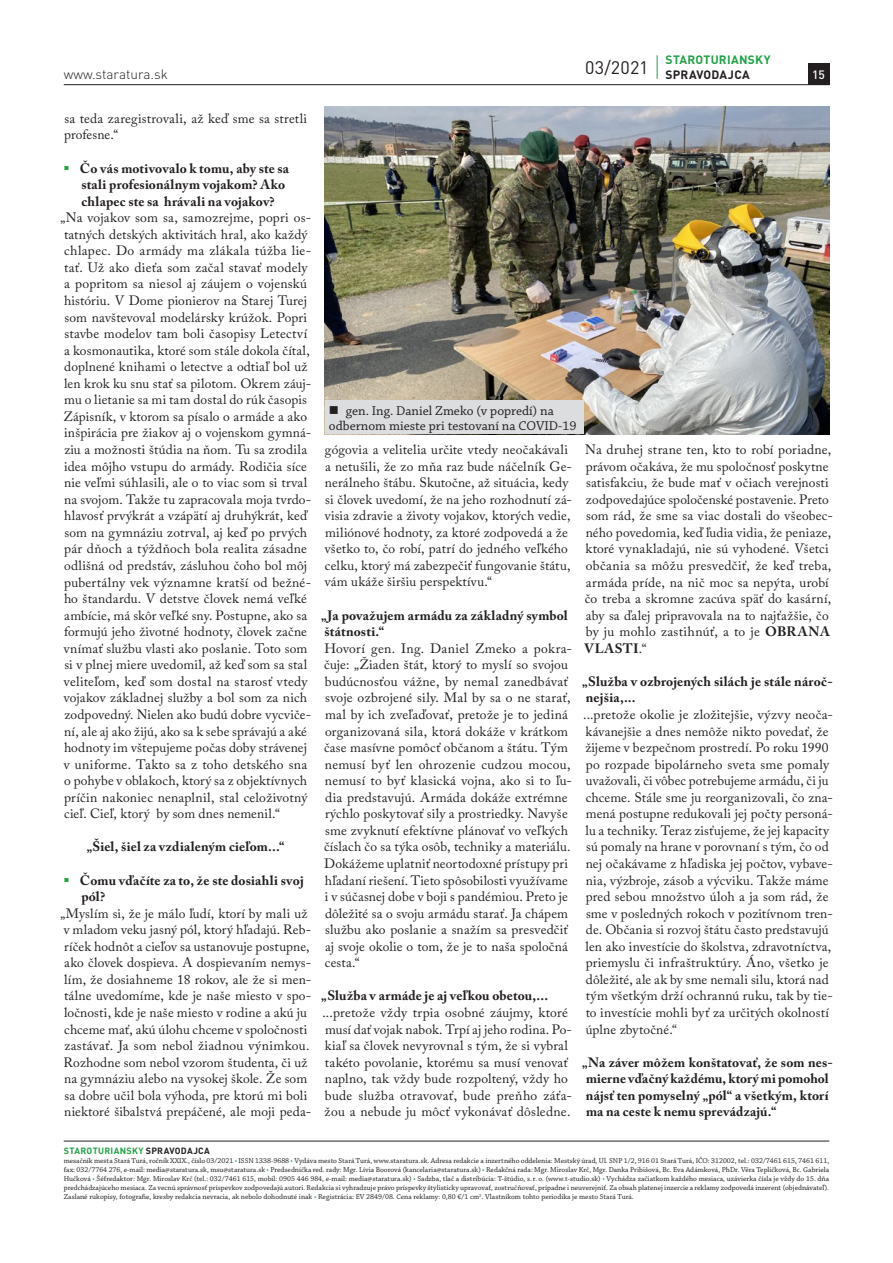
<style>
.page{position:relative;width:893px;height:1263px;background:#fff}
.page>*{position:absolute;margin:0;border:0;box-sizing:border-box;transform-origin:0 0}
.t1{font:18px "DIN Pro";letter-spacing:.01em;color:#231f20}
.t2{font:13.5px/16.5px "Adobe Caslon Pro";letter-spacing:.015em;color:#231f20}
.t3{font:700 13.5px/16.5px "Adobe Caslon Pro";letter-spacing:.01em;color:#231f20}
.t4{font:13.5px/15px "Chaparral Pro";color:#231f20}
.t5{font:300 13.5px "DIN Pro";color:#231f20}
.t6{font:700 12px "DIN Pro";letter-spacing:.025em;color:#1fa245}
.t7{font:700 12px "DIN Pro";letter-spacing:.015em;color:#231f20}
.t8{font:500 12px "DIN Pro";color:#fff}
.t9{font:700 9px "DIN Pro";letter-spacing:.03em;color:#1fa245}
.t10{font:7.5px/9px "Chaparral Pro";color:#231f20;text-align:justify}
.s1{color:#1fa245}
.s2{font-weight:700}
.s3{color:#231f20}
</style>
<div class="page">
<div style="left:808px;top:64px;width:21px;height:21px;background:#231f20"></div>
<hr style="left:64px;top:84px;width:765px;height:1px;background:#231f20">
<svg style="left:657px;top:55px;width:1px;height:24px"></svg>
<hr style="left:64px;top:1141px;width:765px;height:1px;background:#231f20">
<img style="left:325px;top:106px;width:504px;height:328px">
<div style="left:325px;top:401px;width:258px;height:33px;background:#dcdddf"></div>
<h1 class="t1" style="left:585px;top:55px;width:65px">03/2021</h1>
<p class="t6" style="left:666px;top:52px;width:107px">STAROTURIANSKY</p>
<p class="t5" style="left:64px;top:65px;width:106px">www.staratura.sk</p>
<p class="t8" style="left:812px;top:67px;width:14px">15</p>
<p class="t7" style="left:666px;top:66px;width:86px">SPRAVODAJCA</p>
<p class="t2" style="left:64px;top:110px;width:245px">sa teda zaregistrovali, až keď sme sa stretli profesne.“</p>
<p class="t3" style="left:81px;top:160px;width:209px;text-indent:-18px"><span class="s1">▪</span> Čo vás motivovalo k tomu, aby ste sa stali profesionálnym vojakom? Ako chlapec ste sa hrávali na vojakov?</p>
<p class="t2" style="left:60px;top:209px;width:252px">„Na vojakov som sa, samozrejme, popri os&shy;tatných detských aktivitách hral, ako každý chlapec. Do armády ma zlákala túžba lie&shy;tať. Už ako dieťa som začal stavať modely a popritom sa niesol aj záujem o vojenskú históriu. V Dome pionierov na Starej Turej som navštevoval modelársky krúžok. Popri stavbe modelov tam boli časopisy Letectví a kosmonautika, ktoré som stále dokola čítal, doplnené knihami o letectve a odtiaľ bol už len krok ku snu stať sa pilotom. Okrem záuj&shy;mu o lietanie sa mi tam dostal do rúk časopis Zápisník, v ktorom sa písalo o armáde a ako inšpirácia pre žiakov aj o vojenskom gymná&shy;ziu a možnosti štúdia na ňom. Tu sa zrodila idea môjho vstupu do armády. Rodičia síce nie veľmi súhlasili, ale o to viac som si trval na svojom. Takže tu zapracovala moja tvrdo&shy;hlavosť prvýkrát a vzápätí aj druhýkrát, keď som na gymnáziu zotrval, aj keď po prvých pár dňoch a týždňoch bola realita zásadne odlišná od predstáv, zásluhou čoho bol môj pubertálny vek významne kratší od bežné&shy;ho štandardu. V detstve človek nemá veľké ambície, má skôr veľké sny. Postupne, ako sa formujú jeho životné hodnoty, človek začne vnímať službu vlasti ako poslanie. Toto som si v plnej miere uvedomil, až keď som sa stal veliteľom, keď som dostal na starosť vtedy vojakov základnej služby a bol som za nich zodpovedný. Nielen ako budú dobre vycviče&shy;ní, ale aj ako žijú, ako sa k sebe správajú a aké hodnoty im vštepujeme počas doby strávenej v uniforme. Takto sa z toho detského sna o pohybe v oblakoch, ktorý sa z objektívnych príčin nakoniec nenaplnil, stal celoživotný cieľ. Cieľ, ktorý by som dnes nemenil.“</p>
<p class="t3" style="left:87px;top:838px;width:199px">„Šiel, šiel za vzdialeným cieľom...“</p>
<p class="t3" style="left:81px;top:872px;width:224px;text-indent:-18px"><span class="s1">▪</span> Čomu vďačíte za to, že ste dosiahli svoj pól?</p>
<p class="t2" style="left:60px;top:905px;width:252px">„Myslím si, že je málo ľudí, ktorí by mali už v mladom veku jasný pól, ktorý hľadajú. Reb&shy;ríček hodnôt a cieľov sa ustanovuje postupne, ako človek dospieva. A dospievaním nemys&shy;lím, že dosiahneme 18 rokov, ale že si men&shy;tálne uvedomíme, kde je naše miesto v spo&shy;ločnosti, kde je naše miesto v rodine a akú ju chceme mať, akú úlohu chceme v spoločnosti zastávať. Ja som nebol žiadnou výnimkou.<br>Rozhodne som nebol vzorom študenta, či už na gymnáziu alebo na vysokej škole. Že som sa dobre učil bola výhoda, pre ktorú mi boli niektoré šibalstvá prepáčené, ale moji peda-</p>
<p class="t4" style="left:329px;top:404px;width:249px">■ gen. Ing. Daniel Zmeko (v popredí) na odbernom mieste pri testovaní na COVID-19</p>
<p class="t2" style="left:325px;top:441px;width:249px">gógovia a velitelia určite vtedy neočakávali a netušili, že zo mňa raz bude náčelník Ge&shy;nerálneho štábu. Skutočne, až situácia, kedy si človek uvedomí, že na jeho rozhodnutí zá&shy;visia zdravie a životy vojakov, ktorých vedie, miliónové hodnoty, za ktoré zodpovedá a že všetko to, čo robí, patrí do jedného veľkého celku, ktorý má zabezpečiť fungovanie štátu, vám ukáže širšiu perspektívu.“</p>
<p class="t3" style="left:321px;top:607px;width:248px">„Ja považujem armádu za základný symbol štátnosti.“</p>
<p class="t2" style="left:324px;top:640px;width:250px">Hovorí gen. Ing. Daniel Zmeko a pokra&shy;čuje: „Žiaden štát, ktorý to myslí so svojou budúcnosťou vážne, by nemal zanedbávať svoje ozbrojené sily. Mal by sa o ne starať, mal by ich zveľaďovať, pretože je to jediná organizovaná sila, ktorá dokáže v krátkom čase masívne pomôcť občanom a štátu. Tým nemusí byť len ohrozenie cudzou mocou, nemusí to byť klasická vojna, ako si to ľu&shy;dia predstavujú. Armáda dokáže extrémne rýchlo poskytovať sily a prostriedky. Navyše sme zvyknutí efektívne plánovať vo veľkých číslach čo sa týka osôb, techniky a materiálu.<br>Dokážeme uplatniť neortodoxné prístupy pri hľadaní riešení. Tieto spôsobilosti využívame i v súčasnej dobe v boji s pandémiou. Preto je dôležité sa o svoju armádu starať. Ja chápem službu ako poslanie a snažím sa presvedčiť aj svoje okolie o tom, že je to naša spoločná cesta.“</p>
<p class="t3" style="left:321px;top:987px;width:228px">„Služba v armáde je aj veľkou obetou,...</p>
<p class="t2" style="left:322px;top:1004px;width:251px">...pretože vždy trpia osobné záujmy, ktoré musí dať vojak nabok. Trpí aj jeho rodina. Po&shy;kiaľ sa človek nevyrovnal s tým, že si vybral takéto povolanie, ktorému sa musí venovať naplno, tak vždy bude rozpoltený, vždy ho bude služba otravovať, bude preňho záťa&shy;žou a nebude ju môcť vykonávať dôsledne.</p>
<p class="t2" style="left:585px;top:441px;width:250px">Na druhej strane ten, kto to robí poriadne, právom očakáva, že mu spoločnosť poskytne satisfakciu, že bude mať v očiach verejnosti zodpovedajúce spoločenské postavenie. Preto som rád, že sme sa viac dostali do všeobec&shy;ného povedomia, keď ľudia vidia, že peniaze, ktoré vynakladajú, nie sú vyhodené. Všetci občania sa môžu presvedčiť, že keď treba, armáda príde, na nič moc sa nepýta, urobí čo treba a skromne zacúva späť do kasární, aby sa ďalej pripravovala na to najťažšie, čo by ju mohlo zastihnúť, a to je <span class="s2">OBRANA VLASTI</span>.“</p>
<p class="t3" style="left:582px;top:673px;width:252px">„Služba v ozbrojených silách je stále nároč&shy;nejšia,...</p>
<p class="t2" style="left:583px;top:706px;width:251px">...pretože okolie je zložitejšie, výzvy neoča&shy;kávanejšie a dnes nemôže nikto povedať, že žijeme v bezpečnom prostredí. Po roku 1990 po rozpade bipolárneho sveta sme pomaly uvažovali, či vôbec potrebujeme armádu, či ju chceme. Stále sme ju reorganizovali, čo zna&shy;mená postupne redukovali jej počty personá&shy;lu a techniky. Teraz zisťujeme, že jej kapacity sú pomaly na hrane v porovnaní s tým, čo od nej očakávame z hľadiska jej počtov, vybave&shy;nia, výzbroje, zásob a výcviku. Takže máme pred sebou množstvo úloh a ja som rád, že sme v posledných rokoch v pozitívnom tren&shy;de. Občania si rozvoj štátu často predstavujú len ako investície do školstva, zdravotníctva, priemyslu či infraštruktúry. Áno, všetko je dôležité, ale ak by sme nemali silu, ktorá nad tým všetkým drží ochrannú ruku, tak by tie&shy;to investície mohli byť za určitých okolností úplne zbytočné.“</p>
<p class="t3" style="left:582px;top:1054px;width:252px">„Na záver môžem konštatovať, že som nes&shy;mierne vďačný každému, ktorý mi pomohol nájsť ten pomyselný „pól“ a všetkým, ktorí ma na ceste k nemu sprevádzajú.“</p>
<p class="t9" style="left:64px;top:1145px;width:148px">STAROTURIANSKY <span class="s3">SPRAVODAJCA</span></p>
<p class="t10" style="left:64px;top:1156px;width:767px">mesačník mesta Stará Turá, ročník XXIX., číslo 03/2021 <span class="s1">•</span> ISSN 1338-9688 <span class="s1">•</span> Vydáva mesto Stará Turá, www.staratura.sk. Adresa redakcie a inzertného oddelenia: Mestský úrad, Ul. SNP 1/2, 916 01 Stará Turá, IČO: 312002, tel.: 032/7461 615, 7461 611, fax: 032/7764 276, e-‑mail: media@staratura.sk, msu@staratura.sk <span class="s1">•</span> Predsedníčka red. rady: Mgr. Lívia Boorová (kancelaria@staratura.sk) <span class="s1">•</span> Redakčná rada: Mgr. Miroslav Krč, Mgr. Danka Pribišová, Bc. Eva Adámková, PhDr. Věra Tepličková, Bc. Gabriela Hučková <span class="s1">•</span> Šéfredaktor: Mgr. Miroslav Krč (tel.: 032/7461 615, mobil: 0905 446 984, e-‑mail: media@staratura.sk) <span class="s1">•</span> Sadzba, tlač a distribúcia: T-‑ štúdio, s.r.o. (www.t-‑ studio.sk) <span class="s1">•</span> Vychádza začiatkom každého mesiaca, uzávierka čísla je vždy do 15. dňa predchádzajúceho mesiaca. Za vecnú správnosť príspevkov zodpovedajú autori. Redakcia si vyhradzuje právo príspevky štylisticky upravovať, zostručňovať, prípadne i neuverejniť. Za obsah platenej inzercie a reklamy zodpovedá inzerent (objednávateľ).<br>Zaslané rukopisy, fotografie, kresby redakcia nevracia, ak nebolo dohodnuté inak <span class="s1">•</span> Registrácia: EV 2849/08. Cena reklamy: 0,80 €/1 cm<sup>2</sup>. Vlastníkom tohto periodika je mesto Stará Turá.</p>
</div>
